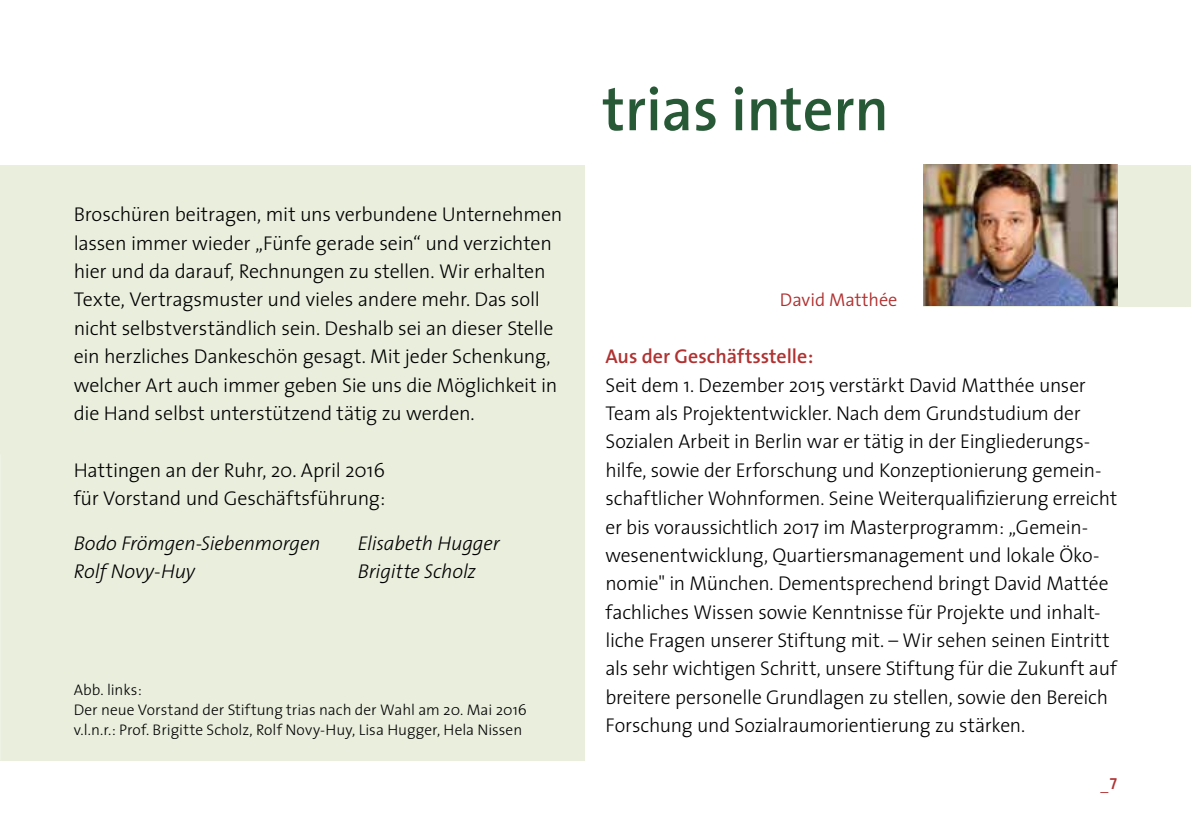
<style>
.page{position:relative;width:1191px;height:840px;background:#fff}
.page>*{position:absolute;margin:0;border:0;box-sizing:border-box;transform-origin:0 0}
.t1{font:600 62px "The Sans";letter-spacing:-.005em;color:#285936}
.t2{font:300 20px/28.4px "The Sans";letter-spacing:-.01em;color:#000}
.t3{font:italic 300 20px "The Sans";letter-spacing:-.005em;color:#000}
.t4{font:600 20px "The Sans";color:#b13232}
.t5{font:300 18.4px "The Sans";color:#b13232}
.t6{font:16px "The Sans Semi Light Caps";color:#b13232}
.t7{font:300 15.4px/20px "The Sans";color:#000}
.s1{font-family:"The Sans Semi Bold Caps"}
</style>
<div class="page">
<div style="left:0;top:164px;width:1191px;height:596px;background:#e9eedd"></div>
<div style="left:585px;top:0;width:606px;height:767px;background:#fff"></div>
<div style="left:923px;top:164px;width:268px;height:142px;background:#e9eedd"></div>
<img style="left:923px;top:164px;width:194px;height:141px">
<p class="t2" style="left:74px;top:200px;width:490px">Broschüren beitragen, mit uns verbundene Unternehmen lassen immer wieder „Fünfe gerade sein“ und verzichten hier und da darauf, Rechnungen zu stellen. Wir erhalten Texte, Vertragsmuster und vieles andere mehr. Das soll nicht selbstverständlich sein. Deshalb sei an dieser Stelle ein herzliches Dankeschön gesagt. Mit jeder Schenkung, welcher Art auch immer geben Sie uns die Möglichkeit in die Hand selbst unterstützend tätig zu werden.</p>
<p class="t2" style="left:74px;top:455px;width:313px">Hattingen an der Ruhr, 20. April 2016 für Vorstand und Geschäftsführung:</p>
<p class="t3" style="left:74px;top:526px;width:248px">Bodo Frömgen-Siebenmorgen</p>
<p class="t3" style="left:358px;top:526px;width:143px">Elisabeth Hugger</p>
<p class="t3" style="left:74px;top:554px;width:123px">Rolf Novy-Huy</p>
<p class="t3" style="left:358px;top:554px;width:120px">Brigitte Scholz</p>
<p class="t7" style="left:74px;top:678px;width:454px">Abb. links:<br>Der neue Vorstand der Stiftung trias nach der Wahl am 20. Mai 2016 v.l.n.r.: Prof. Brigitte Scholz, Rolf Novy-Huy, Lisa Hugger, Hela Nissen</p>
<h1 class="t1" style="left:602px;top:57px;width:288px">trias intern</h1>
<p class="t5" style="left:780px;top:284px;width:119px">David Matthée</p>
<p class="t4" style="left:605px;top:339px;width:209px">Aus der Geschäftsstelle:</p>
<p class="t2" style="left:605px;top:370px;width:513px">Seit dem 1. Dezember 2015 verstärkt David Matthée unser Team als Projektentwickler. Nach dem Grundstudium der Sozialen Arbeit in Berlin war er tätig in der Eingliederungs&shy;hilfe, sowie der Erforschung und Konzeptionierung gemein&shy;schaftlicher Wohnformen. Seine Weiterqualifizierung erreicht er bis voraussichtlich 2017 im Masterprogramm: „Gemein&shy;wesenentwicklung, Quartiersmanagement und lokale Öko&shy;nomie" in München. Dementsprechend bringt David Mattée fachliches Wissen sowie Kenntnisse für Projekte und inhalt&shy;liche Fragen unserer Stiftung mit. – Wir sehen seinen Eintritt als sehr wichtigen Schritt, unsere Stiftung für die Zukunft auf breitere personelle Grundlagen zu stellen, sowie den Bereich Forschung und Sozialraumorientierung zu stärken.</p>
<p class="t6" style="left:1100px;top:769px;width:18px">_<span class="s1">7</span></p>
</div>
